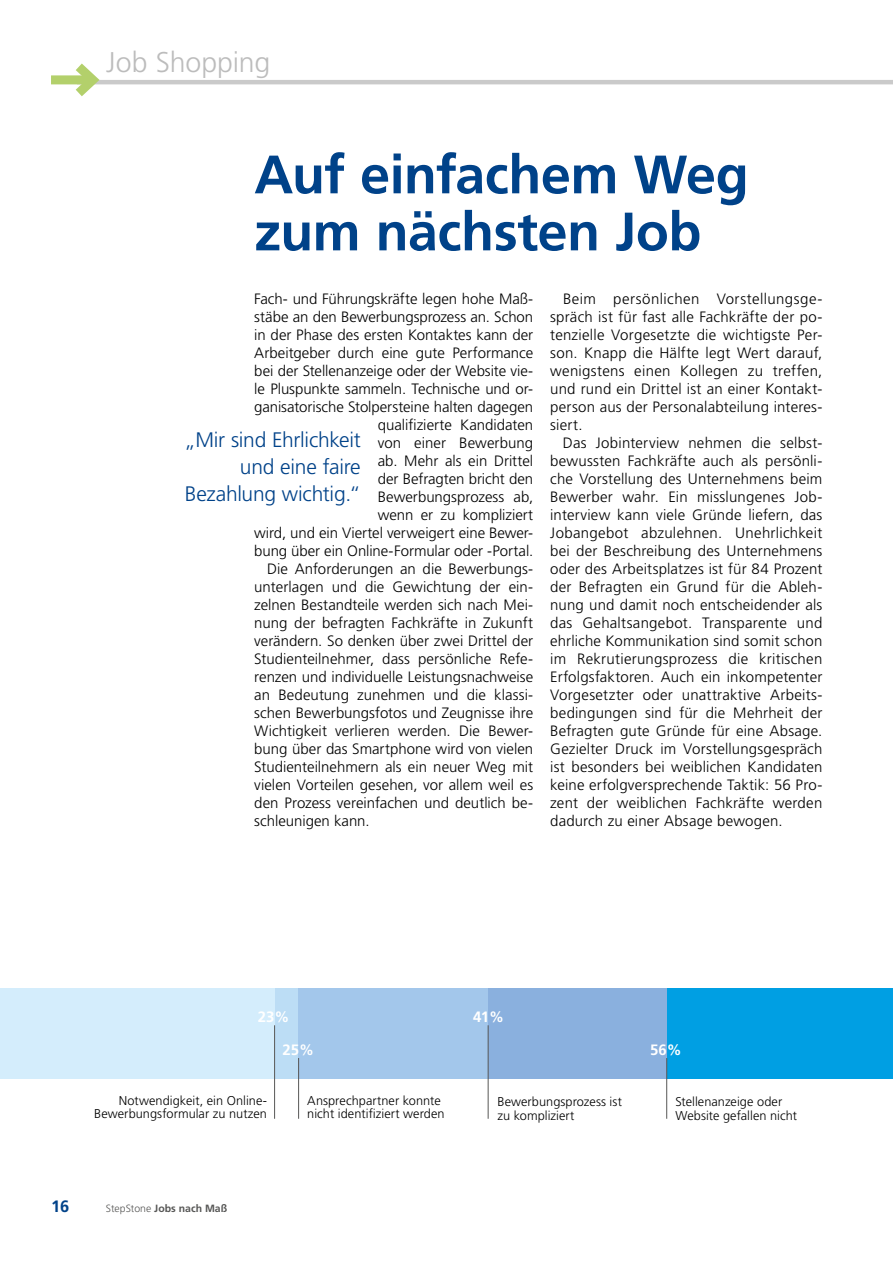
<style>
.page{position:relative;width:893px;height:1263px;background:#fff}
.page>*{position:absolute;margin:0;border:0;box-sizing:border-box;transform-origin:0 0}
.t1{font:700 54px/57px "Frutiger LT Std";letter-spacing:-.01em;color:#004289}
.t2{font:300 28.5px "Frutiger LT Std";letter-spacing:-.005em;color:#bcbcbc}
.t3{font:300 21px/27px "Frutiger LT Std";letter-spacing:-.015em;color:#004289;text-align:right}
.t4{font:700 16.5px "Frutiger LT Std";color:#004289}
.t5{font:300 15px/18px "Frutiger LT Std";color:#000;text-align:justify}
.t6{font:700 15px/32.5px "Frutiger LT Std";color:#fff}
.t7{font:300 12.75px/13.5px "Frutiger LT Std";letter-spacing:.005em;color:#000}
.t8{font:700 10.5px "Frutiger LT Std";color:#575756}
.s1{font-weight:300}
</style>
<div class="page">
<hr style="left:77px;top:80px;width:816px;height:4px;background:#cacaca">
<div style="left:51px;top:75px;width:42px;height:9px;background:#b3d06b"></div>
<svg style="left:66px;top:63px;width:40px;height:34px"></svg>
<div style="left:1px;top:988px;width:892px;height:90px;background:#009fe3"></div>
<div style="left:1px;top:988px;width:666px;height:90px;background:#8ab0de"></div>
<div style="left:1px;top:988px;width:487px;height:90px;background:#a3c7eb"></div>
<div style="left:1px;top:988px;width:297px;height:90px;background:#bcddf5"></div>
<div style="left:0;top:988px;width:274px;height:90px;background:#d4edfc"></div>
<hr style="left:274px;top:1025px;width:1px;height:94px;background:#575756">
<hr style="left:488px;top:1025px;width:1px;height:94px;background:#575756">
<hr style="left:298px;top:1058px;width:1px;height:61px;background:#575756">
<hr style="left:666px;top:1058px;width:1px;height:61px;background:#575756">
<h2 class="t2" style="left:106px;top:46px;width:165px">Job Shopping</h2>
<h1 class="t1" style="left:254px;top:146px;width:496px">Auf einfachem Weg zum nächsten Job</h1>
<p class="t5" style="left:254px;top:290px;width:280px">Fach- und Führungskräfte legen hohe Maß-</p>
<p class="t5" style="left:254px;top:308px;width:280px">stäbe an den Bewerbungsprozess an. Schon</p>
<p class="t5" style="left:254px;top:326px;width:280px">in der Phase des ersten Kontaktes kann der</p>
<p class="t5" style="left:254px;top:344px;width:280px">Arbeitgeber durch eine gute Performance</p>
<p class="t5" style="left:254px;top:362px;width:280px">bei der Stellenanzeige oder der Website vie-</p>
<p class="t5" style="left:254px;top:380px;width:280px">le Pluspunkte sammeln. Technische und or-</p>
<p class="t5" style="left:254px;top:398px;width:280px">ganisatorische Stolpersteine halten dagegen</p>
<p class="t5" style="left:378px;top:416px;width:157px">qualifizierte Kandidaten</p>
<p class="t5" style="left:378px;top:434px;width:157px">von einer Bewerbung</p>
<p class="t5" style="left:378px;top:452px;width:157px">ab. Mehr als ein Drittel</p>
<p class="t5" style="left:378px;top:470px;width:157px">der Befragten bricht den</p>
<p class="t5" style="left:378px;top:488px;width:157px">Bewerbungsprozess ab,</p>
<p class="t5" style="left:378px;top:506px;width:157px">wenn er zu kompliziert</p>
<p class="t5" style="left:254px;top:524px;width:280px">wird, und ein Viertel verweigert eine Bewer-</p>
<p class="t5" style="left:254px;top:542px;width:280px">bung über ein Online-Formular oder -Portal.</p>
<p class="t5" style="left:267px;top:560px;width:268px">Die Anforderungen an die Bewerbungs-</p>
<p class="t5" style="left:254px;top:578px;width:280px">unterlagen und die Gewichtung der ein-</p>
<p class="t5" style="left:254px;top:596px;width:280px">zelnen Bestandteile werden sich nach Mei-</p>
<p class="t5" style="left:254px;top:614px;width:280px">nung der befragten Fachkräfte in Zukunft</p>
<p class="t5" style="left:254px;top:632px;width:280px">verändern. So denken über zwei Drittel der</p>
<p class="t5" style="left:254px;top:650px;width:280px">Studienteilnehmer, dass persönliche Refe-</p>
<p class="t5" style="left:254px;top:668px;width:280px">renzen und individuelle Leistungsnachweise</p>
<p class="t5" style="left:254px;top:686px;width:280px">an Bedeutung zunehmen und die klassi-</p>
<p class="t5" style="left:254px;top:704px;width:280px">schen Bewerbungsfotos und Zeugnisse ihre</p>
<p class="t5" style="left:254px;top:722px;width:280px">Wichtigkeit verlieren werden. Die Bewer-</p>
<p class="t5" style="left:254px;top:740px;width:280px">bung über das Smartphone wird von vielen</p>
<p class="t5" style="left:254px;top:758px;width:280px">Studienteilnehmern als ein neuer Weg mit</p>
<p class="t5" style="left:254px;top:776px;width:280px">vielen Vorteilen gesehen, vor allem weil es</p>
<p class="t5" style="left:254px;top:794px;width:280px">den Prozess vereinfachen und deutlich be-</p>
<p class="t5" style="left:254px;top:812px;width:117px">schleunigen kann.</p>
<h3 class="t3" style="left:184px;top:427px;width:178px">„Mir sind Ehrlichkeit und eine faire<br>Bezahlung wichtig.“</h3>
<p class="t5" style="left:550px;top:290px;width:274px;text-indent:13px">Beim persönlichen Vorstellungsge&shy;spräch ist für fast alle Fachkräfte der po&shy;tenzielle Vorgesetzte die wichtigste Per&shy;son. Knapp die Hälfte legt Wert darauf, wenigstens einen Kollegen zu treffen, und rund ein Drittel ist an einer Kontakt&shy;person aus der Personalabteilung interes&shy;siert.</p>
<p class="t5" style="left:550px;top:434px;width:274px;text-indent:13px">Das Jobinterview nehmen die selbst&shy;bewussten Fachkräfte auch als persönli&shy;che Vorstellung des Unternehmens beim Bewerber wahr. Ein misslungenes Job&shy;interview kann viele Gründe liefern, das Jobangebot abzulehnen. Unehrlichkeit bei der Beschreibung des Unternehmens oder des Arbeitsplatzes ist für 84 Prozent der Befragten ein Grund für die Ableh&shy;nung und damit noch entscheidender als das Gehaltsangebot. Transparente und ehrliche Kommunikation sind somit schon im Rekrutierungsprozess die kritischen Erfolgsfaktoren. Auch ein inkompetenter Vorgesetzter oder unattraktive Arbeits&shy;bedingungen sind für die Mehrheit der Befragten gute Gründe für eine Absage.<br>Gezielter Druck im Vorstellungsgespräch ist besonders bei weiblichen Kandidaten keine erfolgversprechende Taktik: 56 Pro&shy;zent der weiblichen Fachkräfte werden dadurch zu einer Absage bewogen.</p>
<p class="t6" style="left:282px;top:1001px;width:33px;text-indent:-25px">23%<br>25%</p>
<p class="t6" style="left:473px;top:1001px;width:32px">41%</p>
<p class="t6" style="left:650px;top:1034px;width:33px">56%</p>
<p class="t7" style="left:94px;top:1094px;width:174px;text-align:right">Notwendigkeit, ein Online-<br>Bewerbungsformular zu nutzen</p>
<p class="t4" style="left:51px;top:1196px;width:20px">16</p>
<p class="t8" style="left:106px;top:1202px;width:123px"><span class="s1">StepStone</span> Jobs nach Maß</p>
<p class="t7" style="left:307px;top:1094px;width:139px">Ansprechpartner konnte nicht identifiziert werden</p>
<p class="t7" style="left:497px;top:1095px;width:126px">Bewerbungsprozess ist zu kompliziert</p>
<p class="t7" style="left:675px;top:1095px;width:123px">Stellenanzeige oder<br>Website gefallen nicht</p>
</div>
